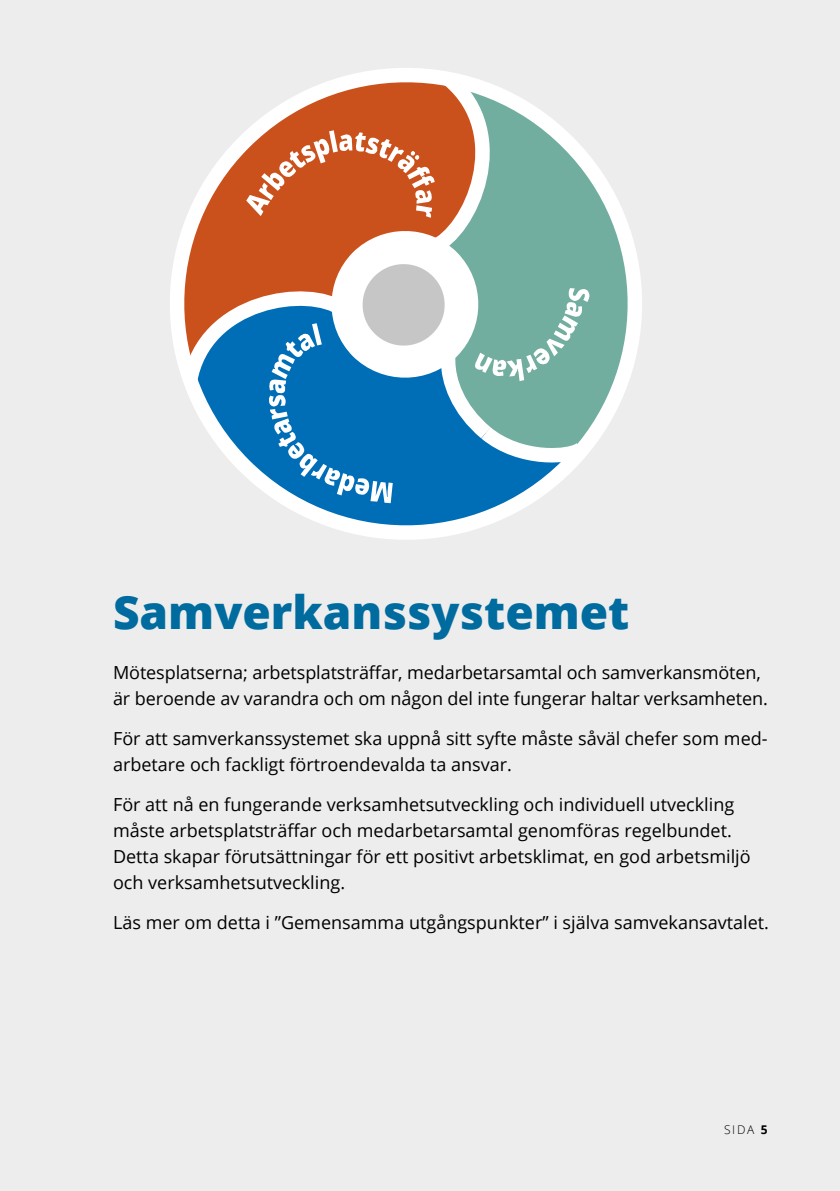
<style>
.page{position:relative;width:840px;height:1191px;background:#fff}
.page>*{position:absolute;margin:0;border:0;box-sizing:border-box;transform-origin:0 0}
.t1{font:800 46px "Open Sans";color:#006b9e}
.t2{font:18px/26px "Open Sans";color:#000}
.t3{font:300 12px "Open Sans";color:#000}
.s1{font-weight:700}
</style>
<div class="page">
<div style="left:0;top:0;width:839px;height:1191px;background:#ededed"></div>
<svg style="left:170px;top:172px;width:472px;height:368px"></svg>
<svg style="left:173px;top:68px;width:428px;height:435px;background:#9ea6a6"></svg>
<h1 class="t1" style="left:113px;top:577px;width:517px">Samverkanssystemet</h1>
<p class="t2" style="left:113px;top:659px;width:656px">Mötesplatserna; arbetsplatsträffar, medarbetarsamtal och samverkansmöten, är beroende av varandra och om någon del inte fungerar haltar verksamheten.</p>
<p class="t2" style="left:113px;top:725px;width:655px">För att samverkanssystemet ska uppnå sitt syfte måste såväl chefer som med&shy;arbetare och fackligt förtroendevalda ta ansvar.</p>
<p class="t2" style="left:113px;top:791px;width:638px">För att nå en fungerande verksamhetsutveckling och individuell utveckling måste arbetsplatsträffar och medarbetarsamtal genomföras regelbundet.<br>Detta skapar förutsättningar för ett positivt arbetsklimat, en god arbetsmiljö och verksamhetsutveckling.</p>
<p class="t2" style="left:113px;top:909px;width:657px">Läs mer om detta i ”Gemensamma utgångspunkter” i själva samvekansavtalet.</p>
<p class="t3" style="left:723px;top:1121px;width:45px">SIDA <span class="s1">5</span></p>
</div>
